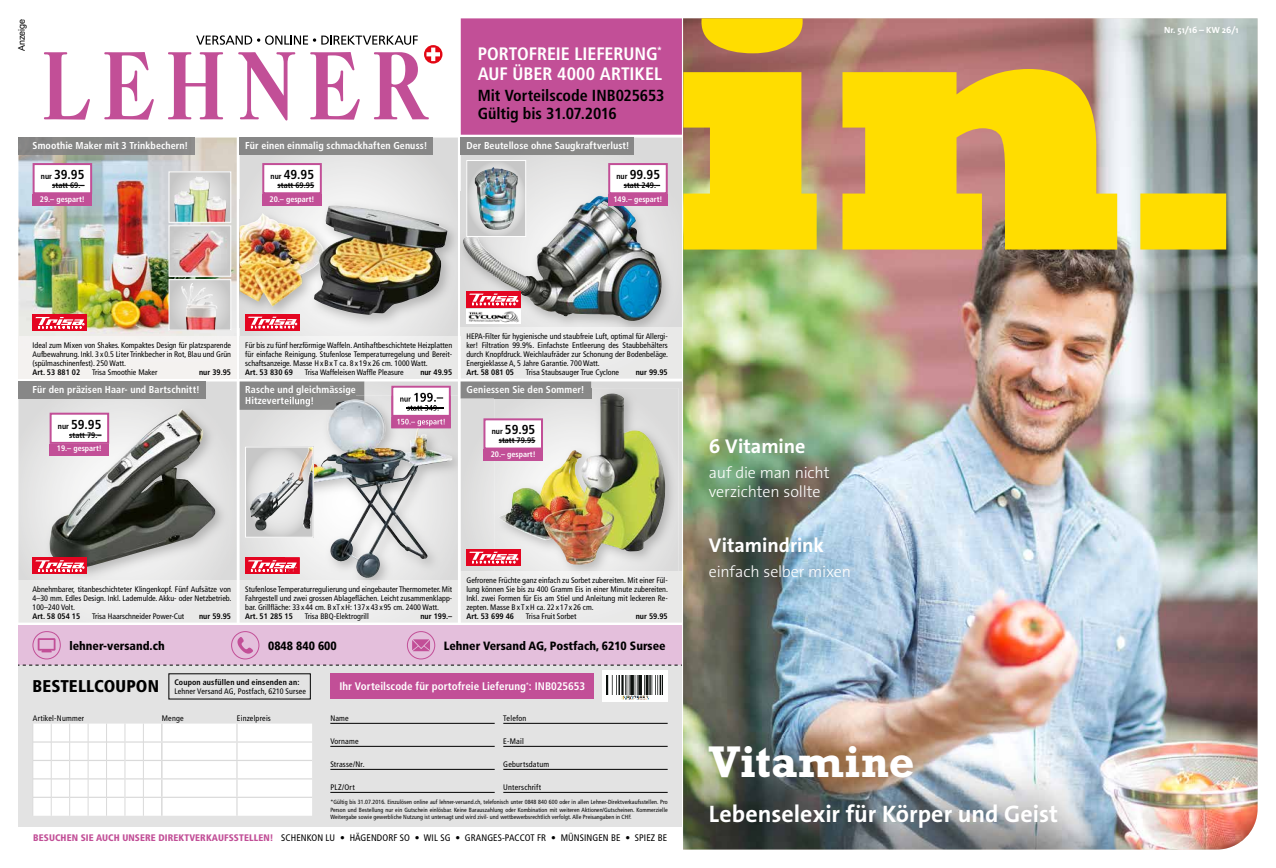
<style>
.page{position:relative;width:1276px;height:868px;background:#fff}
.page>*{position:absolute;margin:0;border:0;box-sizing:border-box;transform-origin:0 0}
.t1{font:700 45px "Rockwell Std";letter-spacing:.005em;color:#fff}
.t2{font:700 24px "The Sans Os F";color:#fff}
.t3{font:700 20px "The Sans Os F";color:#fff}
.t4{font:700 condensed 18px/20px "Frutiger LT Std";color:#fff}
.t5{font:900 condensed 17px "Frutiger LT Std";letter-spacing:.005em;color:#000}
.t6{font:300 16px/19.2px "The Sans Os F";letter-spacing:-.01em;color:#fff}
.t7{font:700 condensed 16px/18px "Frutiger LT Std";letter-spacing:-.005em;color:#000}
.t8{font:700 condensed 13px "Frutiger LT Std";color:#000}
.t9{font:900 condensed 12px "Frutiger LT Std";color:#000}
.t10{font:700 condensed 11px "Frutiger LT Std";letter-spacing:.005em;color:#fff}
.t11{font:700 condensed 10px/11px "Frutiger LT Std";letter-spacing:.01em;color:#fff}
.t12{font:condensed 9.5px "Frutiger LT Std";letter-spacing:.01em;color:#000}
.t13{font:700 9px "The Sans Os F";color:#fff}
.t14{font:9px "Arial";color:#000}
.t15{font:condensed 8px/9px "Frutiger LT Std";color:#000;text-align:justify}
.t16{font:700 condensed 8px "Frutiger LT Std";color:#000}
.t17{font:condensed 8px "Frutiger LT Std";letter-spacing:.025em;color:#000}
.t18{font:700 condensed 8px "Frutiger LT Std";color:#fff}
.t19{font:700 condensed 8px "Frutiger LT Std";letter-spacing:.02em;color:#000}
.t20{font:condensed 8px "Frutiger LT Std";letter-spacing:.02em;color:#000}
.t21{font:condensed 6px/7.5px "Frutiger LT Std";letter-spacing:.01em;color:#000;text-align:justify}
.s1{font-size:8px}
.s2{font-weight:900;color:#c24f97}
</style>
<div class="page">
<img style="left:683px;top:18px;width:574px;height:831px">
<div style="left:18px;top:665px;width:664px;height:161px;background:#e3e3e3"></div>
<svg style="left:33px;top:723px;width:279px;height:92px;background:#fbfbfb"></svg>
<div style="left:602px;top:670px;width:66px;height:32px;background:#fff"></div>
<img style="left:607px;top:675px;width:56px;height:25px">
<hr style="left:330px;top:723px;width:165px;height:1px;background:#000">
<hr style="left:330px;top:746px;width:165px;height:1px;background:#000">
<hr style="left:330px;top:769px;width:165px;height:1px;background:#000">
<hr style="left:330px;top:792px;width:165px;height:1px;background:#000">
<hr style="left:503px;top:723px;width:164px;height:1px;background:#000">
<hr style="left:503px;top:746px;width:164px;height:1px;background:#000">
<hr style="left:503px;top:769px;width:164px;height:1px;background:#000">
<hr style="left:503px;top:792px;width:164px;height:1px;background:#000">
<div style="left:330px;top:673px;width:264px;height:26px;background:#c24f97"></div>
<div style="left:18px;top:625px;width:664px;height:40px;background:#e4bfdc"></div>
<div style="left:32px;top:631px;width:29px;height:28px;border:1px solid #c24f97;border-radius:50%"></div>
<svg style="left:38px;top:638px;width:18px;height:14px"></svg>
<div style="left:231px;top:631px;width:28px;height:28px;border:1px solid #c24f97;border-radius:50%"></div>
<svg style="left:237px;top:637px;width:16px;height:16px"></svg>
<div style="left:407px;top:631px;width:28px;height:28px;border:1px solid #c24f97;border-radius:50%"></div>
<svg style="left:412px;top:639px;width:18px;height:12px"></svg>
<svg style="left:18px;top:664px;width:664px;height:1px"></svg>
<img style="left:18px;top:18px;width:671px;height:604px">
<svg style="left:683px;top:848px;width:6px;height:2px"></svg>
<svg style="left:683px;top:18px;width:543px;height:231px;background:#daba43"></svg>
<p class="t14" style="left:16px;top:51px;width:34px;rotate:-90deg">Anzeige</p>
<h3 class="t4" style="left:478px;top:44px;width:186px">PORTOFREIE LIEFERUNG<sup>*<br></sup>AUF ÜBER 4000 ARTIKEL</h3>
<h3 class="t7" style="left:478px;top:87px;width:188px">Mit Vorteilscode INB025653<br>Gültig bis 31.07.2016</h3>
<p class="t11" style="left:33px;top:140px;width:157px">Smoothie Maker mit 3 Trinkbechern!</p>
<p class="t11" style="left:466px;top:140px;width:165px">Der Beutellose ohne Saugkraftverlust!</p>
<p class="t11" style="left:245px;top:140px;width:184px">Für einen einmalig schmackhaften Genuss!</p>
<h3 class="t8" style="left:270px;top:167px;width:45px"><span class="s1">nur</span> 49.95</h3>
<p class="t16" style="left:278px;top:180px;width:38px">statt 69.95</p>
<p class="t18" style="left:270px;top:194px;width:46px">20.– gespart!</p>
<h3 class="t8" style="left:41px;top:167px;width:45px"><span class="s1">nur</span> 39.95</h3>
<p class="t16" style="left:52px;top:180px;width:34px">statt 69.–</p>
<p class="t18" style="left:40px;top:194px;width:46px">29.– gespart!</p>
<h3 class="t8" style="left:616px;top:167px;width:45px"><span class="s1">nur</span> 99.95</h3>
<p class="t16" style="left:624px;top:180px;width:38px">statt 249.–</p>
<p class="t18" style="left:613px;top:194px;width:51px">149.– gespart!</p>
<p class="t15" style="left:33px;top:340px;width:200px">Ideal zum Mixen von Shakes. Kompaktes Design für platzsparende Aufbewahrung. Inkl. 3 x 0.5 Liter Trinkbecher in Rot, Blau und Grün (spülmaschinenfest). 250 Watt.</p>
<p class="t16" style="left:33px;top:367px;width:49px">Art. 53 881 02</p>
<p class="t15" style="left:92px;top:367px;width:67px">Trisa Smoothie Maker</p>
<p class="t16" style="left:199px;top:367px;width:33px">nur 39.95</p>
<p class="t15" style="left:245px;top:340px;width:208px">Für bis zu fünf herzförmige Waffeln. Antihaftbeschichtete Heizplatten für einfache Reinigung. Stufenlose Temperaturregelung und Bereit&shy;schaftsanzeige. Masse HxBx T ca. 8 x 19 x 26 cm. 1000 Watt.</p>
<p class="t16" style="left:245px;top:367px;width:49px">Art. 53 830 69</p>
<p class="t15" style="left:305px;top:367px;width:101px">Trisa Waffeleisen Waffle Pleasure</p>
<p class="t16" style="left:420px;top:367px;width:33px">nur 49.95</p>
<p class="t15" style="left:466px;top:332px;width:203px">HEPA-Filter für hygienische und staubfreie Luft, optimal für Allergi&shy;ker! Filtration 99.9%. Einfachste Entleerung des Staubbehälters durch Knopfdruck. Weichlaufräder zur Schonung der Bodenbeläge.<br>Energieklasse A, 5 Jahre Garantie. 700 Watt.</p>
<p class="t16" style="left:466px;top:368px;width:49px">Art. 58 081 05</p>
<p class="t15" style="left:526px;top:368px;width:95px">Trisa Staubsauger True Cyclone</p>
<p class="t16" style="left:636px;top:368px;width:33px">nur 99.95</p>
<p class="t11" style="left:33px;top:384px;width:169px">Für den präzisen Haar- und Bartschnitt!</p>
<p class="t11" style="left:466px;top:384px;width:119px">Geniessen Sie den Sommer!</p>
<p class="t11" style="left:245px;top:384px;width:112px">Rasche und gleichmässige<br>Hitzeverteilung!</p>
<h3 class="t8" style="left:58px;top:416px;width:45px"><span class="s1">nur</span> 59.95</h3>
<p class="t16" style="left:69px;top:430px;width:34px">statt 79.–</p>
<p class="t18" style="left:57px;top:444px;width:46px">19.– gespart!</p>
<h3 class="t8" style="left:492px;top:422px;width:45px"><span class="s1">nur</span> 59.95</h3>
<p class="t16" style="left:499px;top:436px;width:38px">statt 79.95</p>
<p class="t18" style="left:491px;top:449px;width:46px">20.– gespart!</p>
<p class="t15" style="left:33px;top:585px;width:200px">Abnehmbarer, titanbeschichteter Klingenkopf. Fünf Aufsätze von 4–30 mm. Edles Design. Inkl. Lademulde. Akku- oder Netzbetrieb.<br>100–240 Volt.</p>
<p class="t16" style="left:33px;top:611px;width:49px">Art. 58 054 15</p>
<p class="t15" style="left:92px;top:612px;width:94px">Trisa Haarschneider Power-Cut</p>
<p class="t16" style="left:199px;top:611px;width:33px">nur 59.95</p>
<p class="t15" style="left:245px;top:585px;width:208px">Stufenlose Temperatur regulierung und eingebauter Thermometer. Mit Fahrgestell und zwei grossen Ablageflächen. Leicht zusammenklapp&shy;bar. Grillfläche: 33 x 44 cm. B x T x H: 137 x 43 x 95 cm. 2400 Watt.</p>
<p class="t16" style="left:245px;top:611px;width:49px">Art. 51 285 15</p>
<p class="t15" style="left:305px;top:612px;width:65px">Trisa BBQ-Elektrogrill</p>
<p class="t16" style="left:420px;top:611px;width:33px">nur 199.–</p>
<p class="t15" style="left:466px;top:576px;width:203px">Gefrorene Früchte ganz einfach zu Sorbet zubereiten. Mit einer Fül&shy;lung können Sie bis zu 400 Gramm Eis in einer Minute zubereiten.<br>Inkl. zwei Formen für Eis am Stiel und Anleitung mit leckeren Re&shy;zepten. Masse Bx T xH ca. 22 x 17 x 26 cm.</p>
<p class="t16" style="left:466px;top:611px;width:49px">Art. 53 699 46</p>
<p class="t15" style="left:526px;top:612px;width:52px">Trisa Fruit Sorbet</p>
<p class="t16" style="left:636px;top:611px;width:33px">nur 59.95</p>
<h3 class="t9" style="left:69px;top:638px;width:97px">lehner-versand.ch</h3>
<h3 class="t9" style="left:268px;top:638px;width:70px">0848 840 600</h3>
<h3 class="t9" style="left:444px;top:638px;width:223px">Lehner Versand AG, Postfach, 6210 Sursee</h3>
<h3 class="t5" style="left:33px;top:675px;width:128px">BESTELLCOUPON</h3>
<p class="t19" style="left:174px;top:677px;width:127px">Coupon ausfüllen und einsenden an:</p>
<p class="t15" style="left:174px;top:687px;width:133px">Lehner Versand AG, Postfach, 6210 Sursee</p>
<h3 class="t10" style="left:339px;top:680px;width:247px">Ihr Vorteilscode für portofreie Lieferung<sup>*</sup>: INB025653</h3>
<p class="t17" style="left:33px;top:713px;width:53px">Artikel-Nummer</p>
<p class="t15" style="left:162px;top:713px;width:23px">Menge</p>
<p class="t20" style="left:237px;top:713px;width:35px">Einzelpreis</p>
<p class="t15" style="left:330px;top:713px;width:20px">Name</p>
<p class="t17" style="left:330px;top:736px;width:30px">Vorname</p>
<p class="t17" style="left:330px;top:759px;width:36px">Strasse/Nr.</p>
<p class="t15" style="left:330px;top:782px;width:26px">PLZ/Ort</p>
<p class="t17" style="left:503px;top:713px;width:25px">Telefon</p>
<p class="t15" style="left:503px;top:736px;width:22px">E-Mail</p>
<p class="t17" style="left:503px;top:759px;width:47px">Geburtsdatum</p>
<p class="t17" style="left:503px;top:782px;width:39px">Unterschrift</p>
<p class="t21" style="left:330px;top:798px;width:339px">*Gültig bis 31.07.2016. Einzulösen online auf lehner-versand.ch, telefonisch unter 0848 840 600 oder in allen Lehner-Direktverkaufsstellen. Pro Person und Bestellung nur ein Gutschein einlösbar. Keine Barauszahlung oder Kombination mit weiteren Aktionen/Gutscheinen. Kommerzielle Weitergabe sowie gewerbliche Nutzung ist untersagt und wird zivil- und wettbewerbsrechtlich verfolgt. Alle Preisangaben in CHF.</p>
<p class="t12" style="left:33px;top:832px;width:635px"><span class="s2">BESUCHEN SIE AUCH UNSERE DIREKTVERKAUFSSTELLEN!</span> SCHENKON LU • HÄGENDORF SO • WIL SG • GRANGES-PACCOT FR • MÜNSINGEN BE • SPIEZ BE</p>
<h3 class="t3" style="left:709px;top:433px;width:98px">6 Vitamine</h3>
<h3 class="t6" style="left:709px;top:463px;width:122px">auf die man nicht verzichten sollte</h3>
<h3 class="t3" style="left:709px;top:532px;width:117px">Vitamindrink</h3>
<h3 class="t6" style="left:709px;top:561px;width:144px">einfach selber mixen</h3>
<h1 class="t1" style="left:709px;top:735px;width:207px">Vitamine</h1>
<h2 class="t2" style="left:709px;top:798px;width:351px">Lebenselexir für Körper und Geist</h2>
<p class="t13" style="left:1164px;top:24px;width:76px">Nr. 51/16 – KW 26/1</p>
</div>
